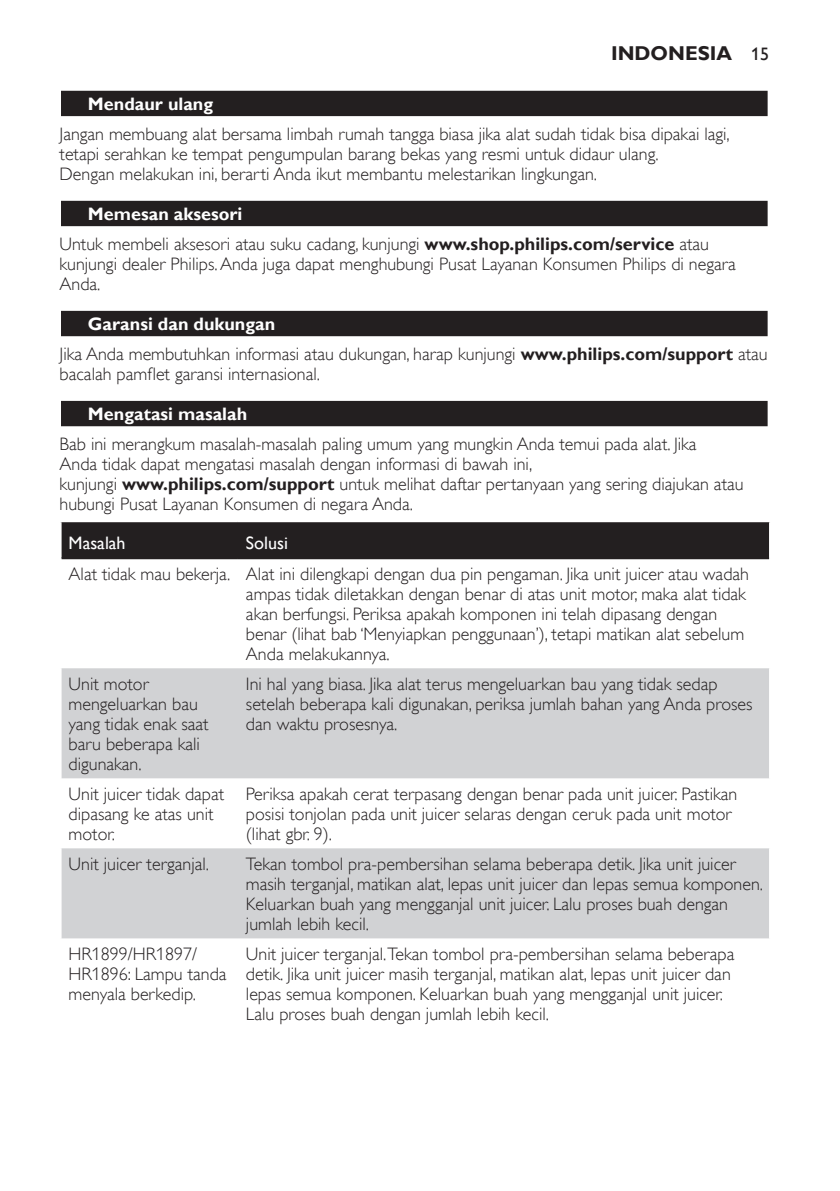
<style>
.page{position:relative;width:840px;height:1191px;background:#fff}
.page>*{position:absolute;margin:0;border:0;box-sizing:border-box;transform-origin:0 0}
.t1{font:700 20px "Gill Sans Alt One WGL";color:#231f20}
.t2{font:18px/20px "Gill Sans Alt One WGL Light";color:#231f20}
.t3{font:700 18px "Gill Sans Alt One WGL";color:#fff}
.t4{font:18px "Gill Sans Alt One WGL";color:#fff}
.s1{font-weight:400;font-size:18px}
.s2{font-family:"Gill Sans Alt One WGL";font-weight:700}
</style>
<div class="page">
<div style="left:60px;top:90px;width:708px;height:28px;background:#e4e3e3"></div>
<div style="left:61px;top:91px;width:706px;height:25px;background:#231f20"></div>
<div style="left:60px;top:200px;width:708px;height:28px;background:#d9d9d9"></div>
<div style="left:61px;top:201px;width:706px;height:25px;background:#231f20"></div>
<div style="left:60px;top:310px;width:708px;height:28px;background:#cfcece"></div>
<div style="left:61px;top:311px;width:706px;height:25px;background:#231f20"></div>
<div style="left:60px;top:400px;width:708px;height:28px;background:#c6c5c5"></div>
<div style="left:61px;top:401px;width:706px;height:25px;background:#231f20"></div>
<div style="left:62px;top:522px;width:706px;height:35px;background:#231f20"></div>
<svg style="left:62px;top:668px;width:706px;height:270px;fill:#d1d2d4"></svg>
<hr style="left:62px;top:557px;width:176px;height:2px;background:#231f20">
<hr style="left:238px;top:557px;width:530px;height:2px;background:#231f20">
<p class="t1" style="left:610px;top:40px;width:159px">INDONESIA <span class="s1">15</span></p>
<p class="t3" style="left:88px;top:92px;width:127px">Mendaur ulang</p>
<p class="t2" style="left:60px;top:124px;width:671px">Jangan membuang alat bersama limbah rumah tangga biasa jika alat sudah tidak bisa dipakai lagi, tetapi serahkan ke tempat pengumpulan barang bekas yang resmi untuk didaur ulang.<br>Dengan melakukan ini, berarti Anda ikut membantu melestarikan lingkungan.</p>
<p class="t3" style="left:88px;top:202px;width:156px">Memesan aksesori</p>
<p class="t2" style="left:60px;top:234px;width:677px">Untuk membeli aksesori atau suku cadang, kunjungi <span class="s2">www.shop.philips.com/service</span> atau kunjungi dealer Philips. Anda juga dapat menghubungi Pusat Layanan Konsumen Philips di negara<br>Anda.</p>
<p class="t3" style="left:88px;top:312px;width:189px">Garansi dan dukungan</p>
<p class="t2" style="left:60px;top:344px;width:709px">Jika Anda membutuhkan informasi atau dukungan, harap kunjungi <span class="s2">www.philips.com/support</span> atau bacalah pamflet garansi internasional.</p>
<p class="t3" style="left:88px;top:402px;width:161px">Mengatasi masalah</p>
<p class="t2" style="left:60px;top:434px;width:685px">Bab ini merangkum masalah-masalah paling umum yang mungkin Anda temui pada alat. Jika<br>Anda tidak dapat mengatasi masalah dengan informasi di bawah ini,<br>kunjungi <span class="s2">www.philips.com/support</span> untuk melihat daftar pertanyaan yang sering diajukan atau hubungi Pusat Layanan Konsumen di negara Anda.</p>
<p class="t4" style="left:69px;top:531px;width:58px">Masalah</p>
<p class="t4" style="left:246px;top:531px;width:43px">Solusi</p>
<p class="t2" style="left:246px;top:564px;width:504px;text-indent:-177px">Alat tidak mau bekerja. Alat ini dilengkapi dengan dua pin pengaman. Jika unit juicer atau wadah ampas tidak diletakkan dengan benar di atas unit motor, maka alat tidak akan berfungsi. Periksa apakah komponen ini telah dipasang dengan benar (lihat bab ‘Menyiapkan penggunaan’), tetapi matikan alat sebelum Anda melakukannya.</p>
<p class="t2" style="left:69px;top:674px;width:141px">Unit motor mengeluarkan bau yang tidak enak saat baru beberapa kali digunakan.</p>
<p class="t2" style="left:246px;top:674px;width:508px">Ini hal yang biasa. Jika alat terus mengeluarkan bau yang tidak sedap setelah beberapa kali digunakan, periksa jumlah bahan yang Anda proses dan waktu prosesnya.</p>
<p class="t2" style="left:69px;top:784px;width:157px">Unit juicer tidak dapat dipasang ke atas unit motor.</p>
<p class="t2" style="left:246px;top:784px;width:492px">Periksa apakah cerat terpasang dengan benar pada unit juicer. Pastikan posisi tonjolan pada unit juicer selaras dengan ceruk pada unit motor (lihat gbr. 9).</p>
<p class="t2" style="left:69px;top:854px;width:142px">Unit juicer terganjal.</p>
<p class="t2" style="left:246px;top:854px;width:518px">Tekan tombol pra-pembersihan selama beberapa detik. Jika unit juicer masih terganjal, matikan alat, lepas unit juicer dan lepas semua komponen.<br>Keluarkan buah yang mengganjal unit juicer. Lalu proses buah dengan jumlah lebih kecil.</p>
<p class="t2" style="left:69px;top:944px;width:159px">HR1899/HR1897/<br>HR1896: Lampu tanda menyala berkedip.</p>
<p class="t2" style="left:246px;top:944px;width:489px">Unit juicer terganjal.Tekan tombol pra-pembersihan selama beberapa detik. Jika unit juicer masih terganjal, matikan alat, lepas unit juicer dan lepas semua komponen. Keluarkan buah yang mengganjal unit juicer.<br>Lalu proses buah dengan jumlah lebih kecil.</p>
</div>
